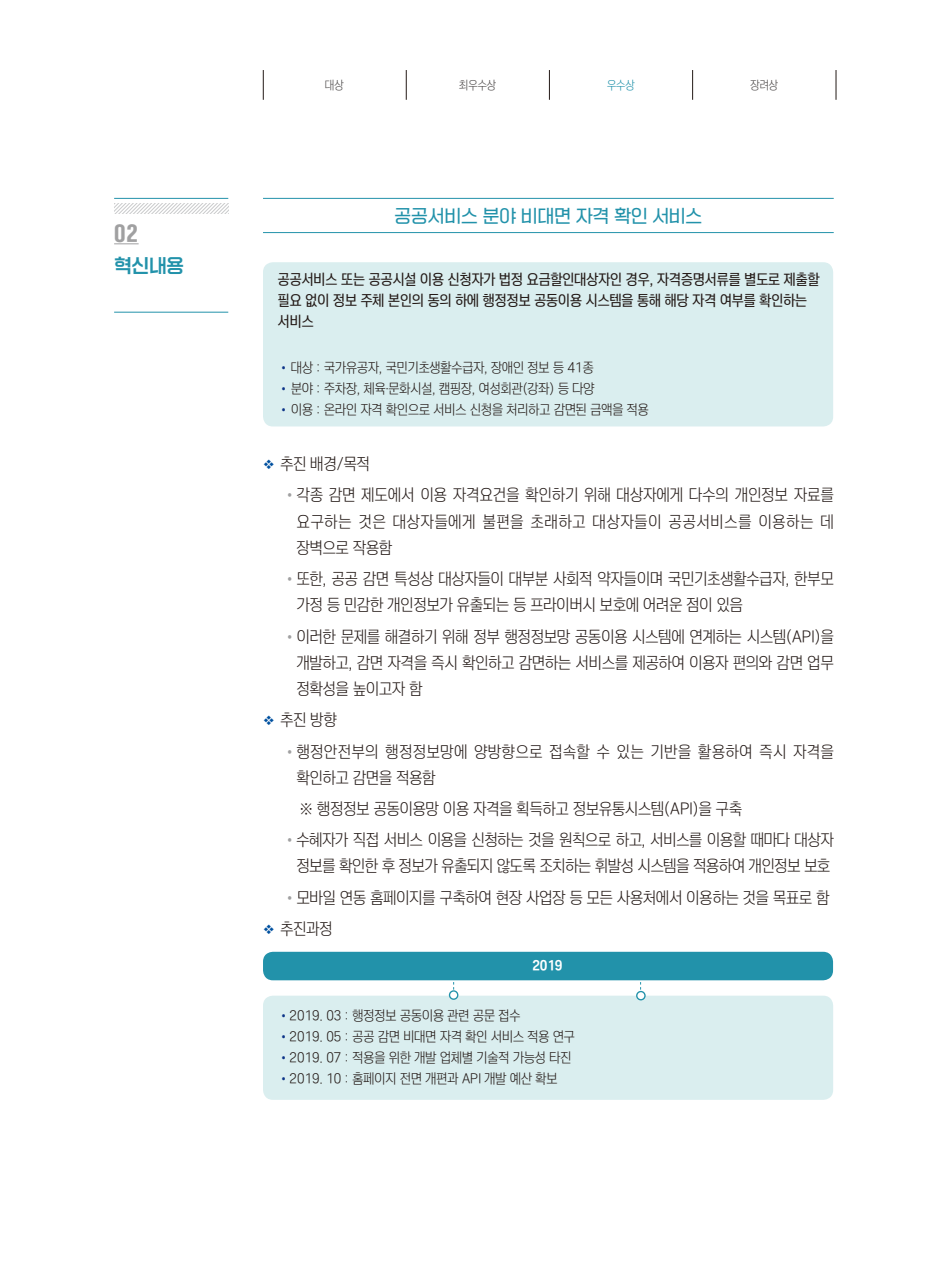
<style>
.page{position:relative;width:933px;height:1275px;background:#fff}
.page>*{position:absolute;margin:0;border:0;box-sizing:border-box;transform-origin:0 0}
.t1{font:19.25px "SD Gyeokdong G206 Hv";color:#a0a0a1}
.t2{font:18.38px "SD Gyeokdong G205 Bd";color:#2292aa;scale:.95 1}
.t3{font:17.5px "SD Gyeokdong G204 Rg";color:#2292aa;scale:.95 1}
.t4{font:16.62px/26.2px "SD Gt Neo Cond c Lt";color:#231916;text-align:justify}
.t5{font:16.62px/26.2px "SD Gt Neo Cond c Lt";letter-spacing:.04em;color:#231916}
.t6{font:14.88px/21px "SD Gt Neo Cond e Md";color:#231916}
.t7{font:14px "SD Gt Neo Cond c Lt";color:#231916}
.t8{font:14px "SD Gt Neo Cond g Bd";color:#fff}
.t9{font:12.25px "SD Gt Neo Cond c Lt";color:#4d4a4a}
.t10{font:12.25px "SD Gt Neo Cond c Lt";color:#2292aa}
.s1{color:#0d3488}
.s2{font-family:"SD Gothic Neoa a Th";font-size:12.25px;color:#0051a0}
.s3{color:#a0a0a1}
</style>
<div class="page">
<hr style="left:263px;top:70px;width:1px;height:30px;background:#231916">
<hr style="left:406px;top:70px;width:1px;height:30px;background:#231916">
<hr style="left:549px;top:70px;width:1px;height:30px;background:#231916">
<hr style="left:692px;top:70px;width:1px;height:30px;background:#231916">
<hr style="left:835px;top:70px;width:1px;height:30px;background:#231916">
<hr style="left:263px;top:198px;width:570px;height:1px;background:#2292aa">
<hr style="left:263px;top:232px;width:570px;height:1px;background:#2292aa">
<div style="left:263px;top:262px;width:570px;height:164px;background:#daeeef;border-radius:10px"></div>
<div style="left:263px;top:952px;width:570px;height:28px;background:#2292aa;border-radius:10px"></div>
<div style="left:263px;top:996px;width:570px;height:104px;background:#daeeef;border-radius:10px"></div>
<div style="left:449px;top:991px;width:9px;height:8px;background:#fff;border-radius:50%"></div>
<div style="left:449px;top:990px;width:9px;height:10px;border:1px solid #2292aa;border-radius:50%"></div>
<div style="left:637px;top:991px;width:8px;height:9px;background:#fff;border-radius:50%"></div>
<div style="left:636px;top:991px;width:9px;height:9px;border:1px solid #2292aa;border-radius:50%"></div>
<hr style="left:114px;top:198px;width:114px;height:1px;background:#2292aa">
<svg style="left:114px;top:204px;width:114px;height:9px"></svg>
<svg style="left:114px;top:243px;width:25px;height:1px"></svg>
<hr style="left:114px;top:312px;width:114px;height:1px;background:#2292aa">
<p class="t1" style="left:114px;top:224px;width:25px">02</p>
<p class="t2" style="left:114px;top:257px;width:75px">혁신내용</p>
<p class="t9" style="left:325px;top:79px;width:20px">대상</p>
<p class="t9" style="left:459px;top:79px;width:38px">최우수상</p>
<p class="t10" style="left:607px;top:79px;width:29px">우수상</p>
<p class="t9" style="left:750px;top:79px;width:29px">장려상</p>
<p class="t3" style="left:394px;top:207px;width:325px">공공서비스 분야 비대면 자격 확인 서비스</p>
<p class="t6" style="left:278px;top:269px;width:543px">공공서비스 또는 공공시설 이용 신청자가 법정 요금할인대상자인 경우, 자격증명서류를 별도로 제출할 필요 없이 정보 주체 본인의 동의 하에 행정정보 공동이용 시스템을 통해 해당 자격 여부를 확인하는 서비스</p>
<p class="t7" style="left:278px;top:360px;width:317px"><span class="s1">•</span>대상 : 국가유공자, 국민기초생활수급자, 장애인 정보 등 41종</p>
<p class="t7" style="left:278px;top:381px;width:318px"><span class="s1">•</span>분야 : 주차장, 체육·문화시설, 캠핑장, 여성회관(강좌) 등 다양</p>
<p class="t7" style="left:278px;top:402px;width:372px"><span class="s1">•</span>이용 : 온라인 자격 확인으로 서비스 신청을 처리하고 감면된 금액을 적용</p>
<p class="t4" style="left:263px;top:451px;width:108px"><span class="s2">❖</span> 추진 배경/목적</p>
<p class="t4" style="left:297px;top:483px;width:538px;text-indent:-14px"><span class="s3">•</span>각종 감면 제도에서 이용 자격요건을 확인하기 위해 대상자에게 다수의 개인정보 자료를 요구하는 것은 대상자들에게 불편을 초래하고 대상자들이 공공서비스를 이용하는 데 장벽으로 작용함</p>
<p class="t4" style="left:297px;top:566px;width:538px;text-indent:-14px"><span class="s3">•</span>또한, 공공 감면 특성상 대상자들이 대부분 사회적 약자들이며 국민기초생활수급자, 한부모 가정 등 민감한 개인정보가 유출되는 등 프라이버시 보호에 어려운 점이 있음</p>
<p class="t4" style="left:297px;top:624px;width:538px;text-indent:-14px"><span class="s3">•</span>이러한 문제를 해결하기 위해 정부 행정정보망 공동이용 시스템에 연계하는 시스템(API)을 개발하고, 감면 자격을 즉시 확인하고 감면하는 서비스를 제공하여 이용자 편의와 감면 업무 정확성을 높이고자 함</p>
<p class="t4" style="left:263px;top:707px;width:75px"><span class="s2">❖</span> 추진 방향</p>
<p class="t5" style="left:297px;top:739px;width:538px;text-indent:-14px"><span class="s3">•</span>행정안전부의 행정정보망에 양방향으로 접속할 수 있는 기반을 활용하여 즉시 자격을 확인하고 감면을 적용함</p>
<p class="t4" style="left:299px;top:796px;width:444px">※ 행정정보 공동이용망 이용 자격을 획득하고 정보유통시스템(API)을 구축</p>
<p class="t4" style="left:283px;top:827px;width:552px;text-align:right"><span class="s3">•</span>수혜자가 직접 서비스 이용을 신청하는 것을 원칙으로 하고, 서비스를 이용할 때마다 대상자 정보를 확인한 후 정보가 유출되지 않도록 조치하는 휘발성 시스템을 적용하여 개인정보 보호</p>
<p class="t4" style="left:283px;top:885px;width:548px"><span class="s3">•</span>모바일 연동 홈페이지를 구축하여 현장 사업장 등 모든 사용처에서 이용하는 것을 목표로 함</p>
<p class="t4" style="left:263px;top:916px;width:71px"><span class="s2">❖</span> 추진과정</p>
<p class="t8" style="left:532px;top:959px;width:32px">2019</p>
<p class="t7" style="left:278px;top:1009px;width:244px"><span class="s1">•</span>2019. 03 : 행정정보 공동이용 관련 공문 접수</p>
<p class="t7" style="left:278px;top:1030px;width:298px"><span class="s1">•</span>2019. 05 : 공공 감면 비대면 자격 확인 서비스 적용 연구</p>
<p class="t7" style="left:278px;top:1051px;width:295px"><span class="s1">•</span>2019. 07 : 적용을 위한 개발 업체별 기술적 가능성 타진</p>
<p class="t7" style="left:278px;top:1072px;width:281px"><span class="s1">•</span>2019. 10 : 홈페이지 전면 개편과 API 개발 예산 확보</p>
</div>
